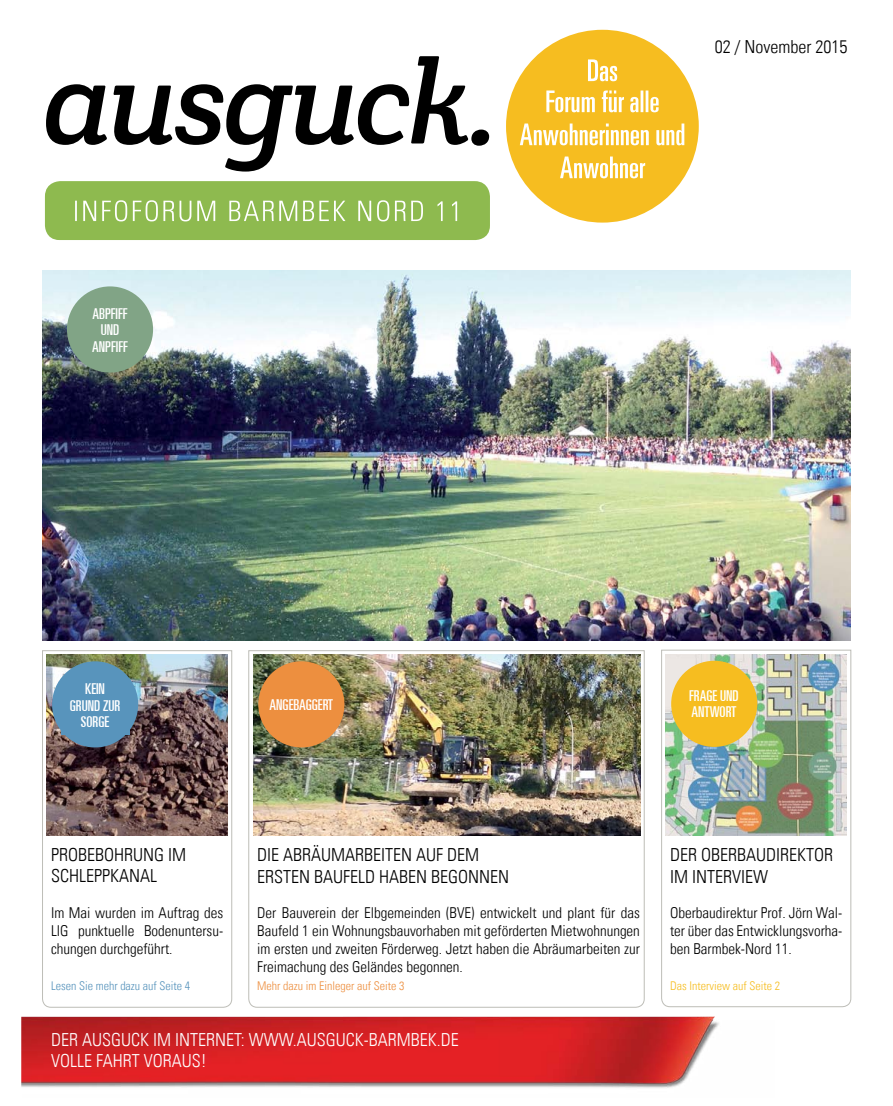
<style>
.page{position:relative;width:893px;height:1106px;background:#fff}
.page>*{position:absolute;margin:0;border:0;box-sizing:border-box;transform-origin:0 0}
.t1{font:300 condensed 18px/21px "Univers LT";color:#000}
.t2{font:300 condensed 18px/21.6px "Univers LT";color:#fff}
.t3{font:300 condensed 15px/18px "Univers LT";color:#000}
.t4{font:ultra-condensed 15px/16.5px "Univers LT";color:#fff;text-align:center}
.t5{font:300 condensed 12px "Univers LT";color:#ed8f3f}
.t6{font:300 condensed 12px "Univers LT";color:#5894bc}
.t7{font:300 condensed 12px "Univers LT";color:#f6bd20}
</style>
<div class="page">
<div style="left:45px;top:181px;width:445px;height:59px;background:#8eba4f;border-radius:15px"></div>
<svg style="left:46px;top:56px;width:443px;height:116px"></svg>
<svg style="left:75px;top:200px;width:382px;height:21px"></svg>
<img style="left:21px;top:1016px;width:698px;height:72px">
<svg style="left:42px;top:650px;width:190px;height:358px"></svg>
<img style="left:47px;top:655px;width:180px;height:180px">
<div style="left:52px;top:661px;width:86px;height:86px;background:#5894bc;border-radius:50%"></div>
<div style="left:61px;top:680px;width:68px;height:55px;background:#5894bc"></div>
<svg style="left:661px;top:649px;width:191px;height:358px"></svg>
<img style="left:666px;top:654px;width:181px;height:181px">
<div style="left:671px;top:660px;width:86px;height:87px;background:#f6bd20;border-radius:50%"></div>
<svg style="left:248px;top:650px;width:397px;height:358px"></svg>
<img style="left:253px;top:655px;width:388px;height:180px">
<div style="left:258px;top:661px;width:86px;height:86px;background:#ed8f3f;border-radius:50%"></div>
<img style="left:43px;top:270px;width:807px;height:370px">
<div style="left:506px;top:30px;width:193px;height:193px;background:#f6bd20;border-radius:50%"></div>
<svg style="left:560px;top:156px;width:85px;height:22px"></svg>
<svg style="left:520px;top:123px;width:164px;height:22px"></svg>
<svg style="left:546px;top:90px;width:113px;height:22px"></svg>
<div style="left:67px;top:286px;width:86px;height:86px;background:#81a486;border-radius:50%"></div>
<svg style="left:588px;top:59px;width:29px;height:22px"></svg>
<p class="t4" style="left:92px;top:305px;width:24px">ABPFIFF<br>UND<br>ANPFIFF</p>
<p class="t1" style="left:715px;top:36px;width:134px">02 / November 2015</p>
<p class="t4" style="left:70px;top:680px;width:52px">KEIN<br>GRUND ZUR<br>SORGE</p>
<p class="t4" style="left:270px;top:696px;width:37px">ANGEBAGGER</p>
<p class="t4" style="left:328px;top:696px;width:7px">T</p>
<p class="t4" style="left:689px;top:687px;width:49px;text-align:left">FRAGE UND<br>ANTWORT</p>
<p class="t1" style="left:51px;top:844px;width:137px">Probebohrung im<br>SchLEPPKANAL</p>
<p class="t3" style="left:51px;top:904px;width:174px">I m Mai wurden im Auftrag des<br>LIG</p>
<p class="t3" style="left:51px;top:922px;width:174px;text-indent:27px">punktuelle Bodenuntersu&shy;chungen durchgeführt.</p>
<p class="t6" style="left:51px;top:979px;width:141px">Lesen Sie mehr dazu auf Seite 4</p>
<p class="t1" style="left:257px;top:844px;width:250px;line-height:21.6px">die abräumarbeiten auf dem ersten baufeld haben begonn en</p>
<p class="t3" style="left:257px;top:904px;width:384px;text-align:justify">Der Bauverein der Elbgemeinden (BVE) entwickelt und plant für das Baufeld 1 ein Wohnungsbauvorhaben mit geförderten Mietwohnungen im ersten und zweiten Förderweg. Jetzt haben die Abräumarbeiten zur Freimachung des Geländes begonnen.</p>
<p class="t5" style="left:257px;top:979px;width:149px">Mehr dazu im Einleger auf Seite 3</p>
<p class="t2" style="left:51px;top:1028px;width:409px">Der Ausguck im Intern et: www.ausguck-barmbek.de volle fahrt voraus!</p>
<p class="t1" style="left:670px;top:844px;width:41px">DER OBERB</p>
<p class="t1" style="left:746px;top:844px;width:39px">AUDIREKTO</p>
<p class="t1" style="left:824px;top:844px;width:10px">r</p>
<p class="t1" style="left:670px;top:865px;width:99px">im interview</p>
<p class="t3" style="left:670px;top:904px;width:174px;text-align:justify">Oberbaudirektur Prof. Jörn Wal&shy;ter über das Entwicklungsvorha&shy;ben Barmbek-Nord 11.</p>
<p class="t7" style="left:670px;top:979px;width:111px">Das I nterview auf Seite 2</p>
</div>
